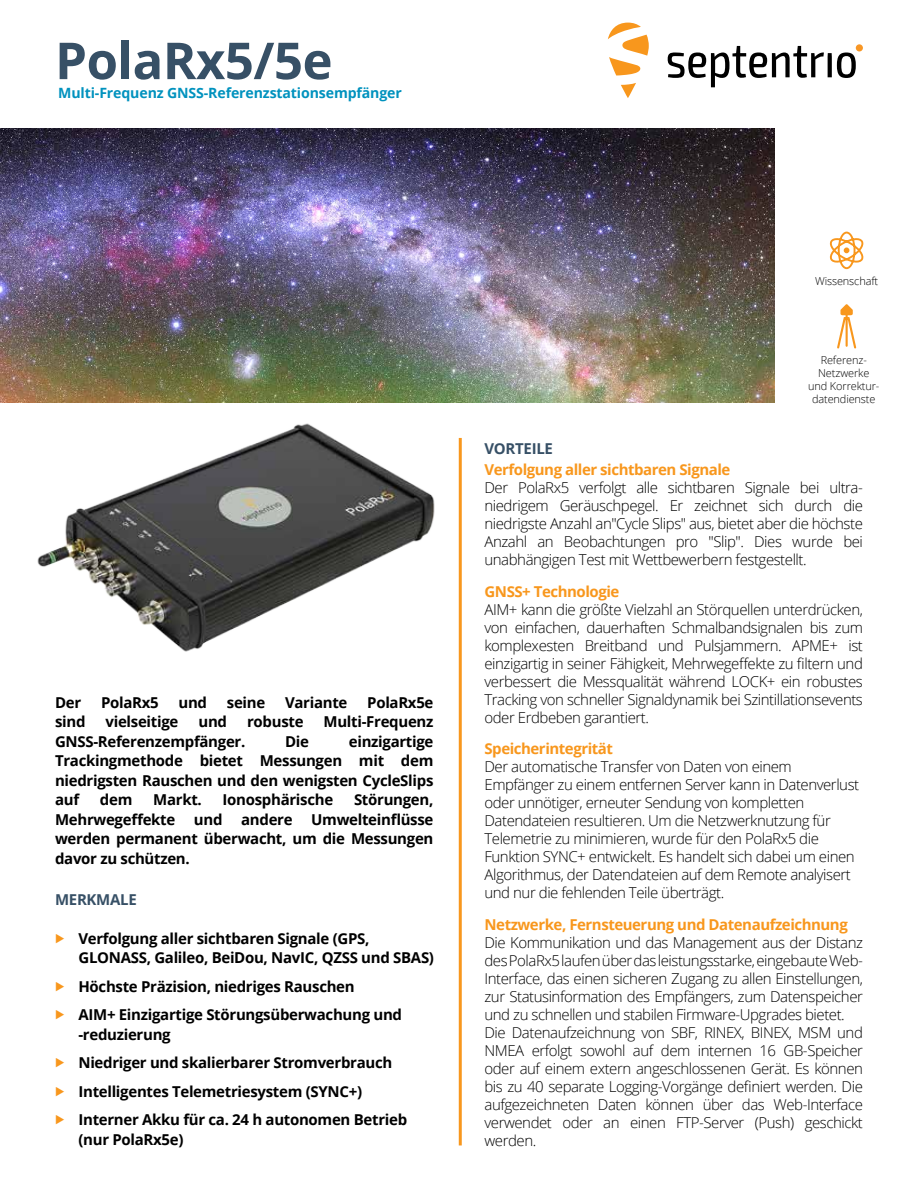
<style>
.page{position:relative;width:918px;height:1188px;background:#fff}
.page>*{position:absolute;margin:0;border:0;box-sizing:border-box;transform-origin:0 0}
.t1{font:700 51px "Open Sans";letter-spacing:-.01em;color:#375066}
.t2{font:300 15px/18px "Open Sans";letter-spacing:-.03em;color:#000;text-align:justify}
.t3{font:700 15px/19.5px "Open Sans";letter-spacing:-.02em;color:#000}
.t4{font:700 15px "Open Sans";letter-spacing:-.03em;color:#f8971d}
.t5{font:700 15px "Open Sans";letter-spacing:-.02em;color:#375066}
.t6{font:700 14.1px "Open Sans";letter-spacing:-.01em;color:#0092be}
.t7{font:300 10.95px/13px "Open Sans";letter-spacing:-.01em;color:#000;text-align:center}
</style>
<div class="page">
<img style="left:0;top:128px;width:775px;height:275px">
<img style="left:37px;top:423px;width:398px;height:229px">
<svg style="left:829px;top:231px;width:35px;height:39px"></svg>
<svg style="left:608px;top:23px;width:41px;height:53px"></svg>
<svg style="left:621px;top:83px;width:15px;height:15px"></svg>
<div style="left:856px;top:44px;width:7px;height:7px;background:#f89725;border-radius:50%"></div>
<svg style="left:668px;top:46px;width:188px;height:41px"></svg>
<svg style="left:837px;top:304px;width:20px;height:45px"></svg>
<hr style="left:459px;top:438px;width:3px;height:707px;background:#f8971d">
<h1 class="t1" style="left:55px;top:25px;width:279px">PolaRx5/5e</h1>
<p class="t6" style="left:58px;top:82px;width:345px">Multi-Frequenz GNSS-Referenzstationsempfänger</p>
<p class="t3" style="left:55px;top:692px;width:28px">Der</p>
<p class="t3" style="left:101px;top:692px;width:59px">PolaRx5</p>
<p class="t3" style="left:178px;top:692px;width:30px">und</p>
<p class="t3" style="left:227px;top:692px;width:40px">seine</p>
<p class="t3" style="left:285px;top:692px;width:64px">Variante</p>
<p class="t3" style="left:367px;top:692px;width:68px">PolaRx5e</p>
<p class="t3" style="left:55px;top:712px;width:32px">sind</p>
<p class="t3" style="left:106px;top:712px;width:74px">vielseitige</p>
<p class="t3" style="left:198px;top:712px;width:30px">und</p>
<p class="t3" style="left:247px;top:712px;width:58px">robuste</p>
<p class="t3" style="left:324px;top:712px;width:111px">Multi-Frequenz</p>
<p class="t3" style="left:55px;top:731px;width:192px">GNSS-Referenzempfänger.</p>
<p class="t3" style="left:285px;top:731px;width:25px">Die</p>
<p class="t3" style="left:55px;top:731px;width:380px;text-align:justify;text-indent:294px">einzigartige Trackingmethode bietet Messungen mit dem niedrigsten Rauschen und den wenigsten CycleSlips auf</p>
<p class="t3" style="left:100px;top:790px;width:34px">dem</p>
<p class="t3" style="left:153px;top:790px;width:50px">Markt.</p>
<p class="t3" style="left:223px;top:790px;width:112px">Ionosphärische</p>
<p class="t3" style="left:55px;top:790px;width:380px;text-align:justify;text-indent:299px">Störungen, Mehrwegeffekte und andere Umwelteinflüsse werden permanent überwacht, um die Messungen davor zu schützen.</p>
<p class="t5" style="left:55px;top:889px;width:83px">MERKMALE</p>
<p class="t3" style="left:78px;top:928px;width:357px">Verfolgung aller sichtbaren Signale (GPS,<br>GLONASS, Galileo, BeiDou, NavIC, QZSS und SBAS)</p>
<p class="t3" style="left:78px;top:972px;width:325px;line-height:28.5px">Höchste Präzision, niedriges Rauschen<br>AIM+ Einzigartige Störungsüberwachung und</p>
<p class="t3" style="left:78px;top:1020px;width:330px;line-height:28.5px">-reduzierung<br>Niedriger und skalierbarer Stromverbrauch Intelligentes Telemetriesystem (SYNC+)<br>Interner Akku für ca. 24 h autonomen Betrieb</p>
<p class="t3" style="left:78px;top:1129px;width:107px">(nur PolaRx5e)</p>
<p class="t7" style="left:815px;top:274px;width:65px">Wissenschaft</p>
<p class="t5" style="left:485px;top:438px;width:70px">VORTEILE</p>
<p class="t7" style="left:808px;top:353px;width:73px">Referenz-<br>Netzwerke und Korrektur&shy;datendienste</p>
<p class="t4" style="left:485px;top:459px;width:247px">Verfolgung aller sichtbaren Signale</p>
<p class="t2" style="left:485px;top:478px;width:380px">Der PolaRx5 verfolgt alle sichtbaren Signale bei ultra&shy;niedrigem Geräuschpegel. Er zeichnet sich durch die niedrigste Anzahl an"Cycle Slips" aus, bietet aber die höchste Anzahl an Beobachtungen pro "Slip". Dies wurde bei unabhängigen Test mit Wettbewerbern festgestellt.</p>
<p class="t4" style="left:485px;top:581px;width:136px">GNSS+ Technologie</p>
<p class="t2" style="left:485px;top:600px;width:380px">AIM+ kann die größte Vielzahl an Störquellen unterdrücken, von einfachen, dauerhaften Schmalbandsignalen bis zum komplexesten Breitband und Pulsjammern. APME+ ist einzigartig in seiner Fähigkeit, Mehrwegeffekte zu filtern und verbessert die Messqualität während LOCK+ ein robustes Tracking von schneller Signaldynamik bei Szintillationsevents oder Erdbeben garantiert.</p>
<p class="t4" style="left:485px;top:738px;width:130px">Speicherintegrität</p>
<p class="t2" style="left:485px;top:757px;width:376px;text-align:left">Der automatische Transfer von Daten von einem Empfänger zu einem entfernen Server kann in Datenverlust oder unnötiger, erneuter Sendung von kompletten Datendateien resultieren. Um die Netzwerknutzung für Telemetrie zu minimieren, wurde für den PolaRx5 die Funktion SYNC+ entwickelt. Es handelt sich dabei um einen Algorithmus, der Datendateien auf dem Remote analyisert und nur die fehlenden Teile überträgt.</p>
<p class="t4" style="left:485px;top:914px;width:365px">Netzwerke, Fernsteuerung und Datenaufzeichnung</p>
<p class="t2" style="left:485px;top:933px;width:380px;text-align:left">Die Kommunikation und das Management aus der Distanz des PolaRx5 laufen über das leistungsstarke, eingebaute Web-Interface, das einen sicheren Zugang zu allen Einstellungen, zur Statusinformation des Empfängers, zum Datenspeicher und zu schnellen und stabilen Firmware-Upgrades bietet.<br>Die Datenaufzeichnung von SBF, RINEX, BINEX, MSM und NMEA erfolgt sowohl auf dem internen 16 GB-Speicher oder auf einem extern angeschlossenen Gerät. Es können bis zu 40 separate Logging-Vorgänge definiert werden. Die aufgezeichneten Daten können über das Web-Interface verwendet oder an einen FTP-Server (Push) geschickt werden.</p>
</div>
